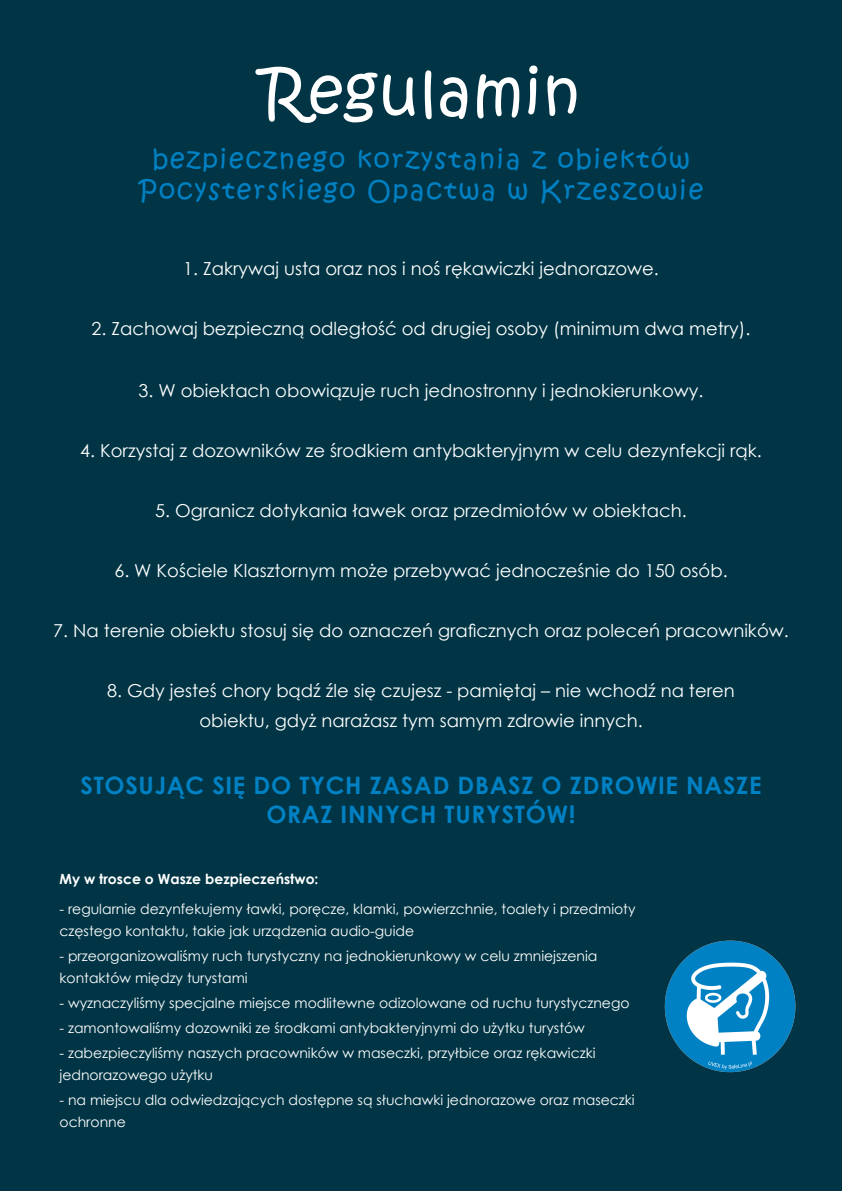
<style>
.page{position:relative;width:842px;height:1191px;background:#013545}
.page>*{position:absolute;margin:0;border:0;box-sizing:border-box;transform-origin:0 0}
.t1{font:62px "Kristen ITC";letter-spacing:.02em;color:#fff}
.t2{font:26px/31.2px "Kristen ITC";letter-spacing:.08em;color:#0081c4;text-align:center}
.t3{font:700 24px/29px "Century Gothic";letter-spacing:.03em;color:#0081c4;text-align:center}
.t4{font:18px "Century Gothic";color:#fff}
.t5{font:17.8px/30px "Century Gothic";color:#fff;text-align:center}
.t6{font:14px/22px "Century Gothic";color:#fff}
.t7{font:700 14px "Century Gothic";color:#fff}
</style>
<div class="page">
<img style="left:664px;top:940px;width:132px;height:133px">
<p class="t1" style="left:262px;top:52px;width:320px">Regulamin</p>
<p class="t2" style="left:139px;top:145px;width:566px">bezpiecznego korzystania z obiektów<br>Pocysterskiego Opactwa w Krzeszowie</p>
<p class="t4" style="left:183px;top:256px;width:477px">1. Zakrywaj usta oraz nos i noś rękawiczki jednorazowe.</p>
<p class="t4" style="left:91px;top:316px;width:660px">2. Zachowaj bezpieczną odległość od drugiej osoby (minimum dwa metry).</p>
<p class="t5" style="left:139px;top:375px;width:566px">3. W obiektach obowiązuje ruch jednostronny i jednokierunkowy.</p>
<p class="t5" style="left:80px;top:435px;width:683px">4. Korzystaj z dozowników ze środkiem antybakteryjnym w celu dezynfekcji rąk.</p>
<p class="t5" style="left:155px;top:495px;width:533px">5. Ogranicz dotykania ławek oraz przedmiotów w obiektach.</p>
<p class="t5" style="left:114px;top:555px;width:615px">6. W Kościele Klasztornym może przebywać jednocześnie do 150 osób.</p>
<p class="t5" style="left:53px;top:615px;width:737px">7. Na terenie obiektu stosuj się do oznaczeń graficznych oraz poleceń pracowników.</p>
<p class="t5" style="left:107px;top:675px;width:629px">8. Gdy jesteś chory bądź źle się czujesz - pamiętaj – nie wchodź na teren obiektu, gdyż narażasz tym samym zdrowie innych.</p>
<p class="t3" style="left:81px;top:769px;width:682px">STOSUJĄC SIĘ DO TYCH ZASAD DBASZ O ZDROWIE NASZE<br>ORAZ INNYCH TURYSTÓW!</p>
<p class="t7" style="left:60px;top:868px;width:260px">My w trosce o Wasze bezpieczeństwo:</p>
<p class="t6" style="left:60px;top:897px;width:577px">- regularnie dezynfekujemy ławki, poręcze, klamki, powierzchnie, toalety i przedmioty częstego kontaktu, takie jak urządzenia audio-guide</p>
<p class="t6" style="left:60px;top:944px;width:539px">- przeorganizowaliśmy ruch turystyczny na jednokierunkowy w celu zmniejszenia kontaktów między turystami</p>
<p class="t6" style="left:60px;top:991px;width:572px">- wyznaczyliśmy specjalne miejsce modlitewne odizolowane od ruchu turystycznego</p>
<p class="t6" style="left:60px;top:1016px;width:527px">- zamontowaliśmy dozowniki ze środkami antybakteryjnymi do użytku turystów</p>
<p class="t6" style="left:60px;top:1041px;width:537px">- zabezpieczyliśmy naszych pracowników w maseczki, przyłbice oraz rękawiczki jednorazowego użytku</p>
<p class="t6" style="left:60px;top:1088px;width:577px">- na miejscu dla odwiedzających dostępne są słuchawki jednorazowe oraz maseczki ochronne</p>
</div>
